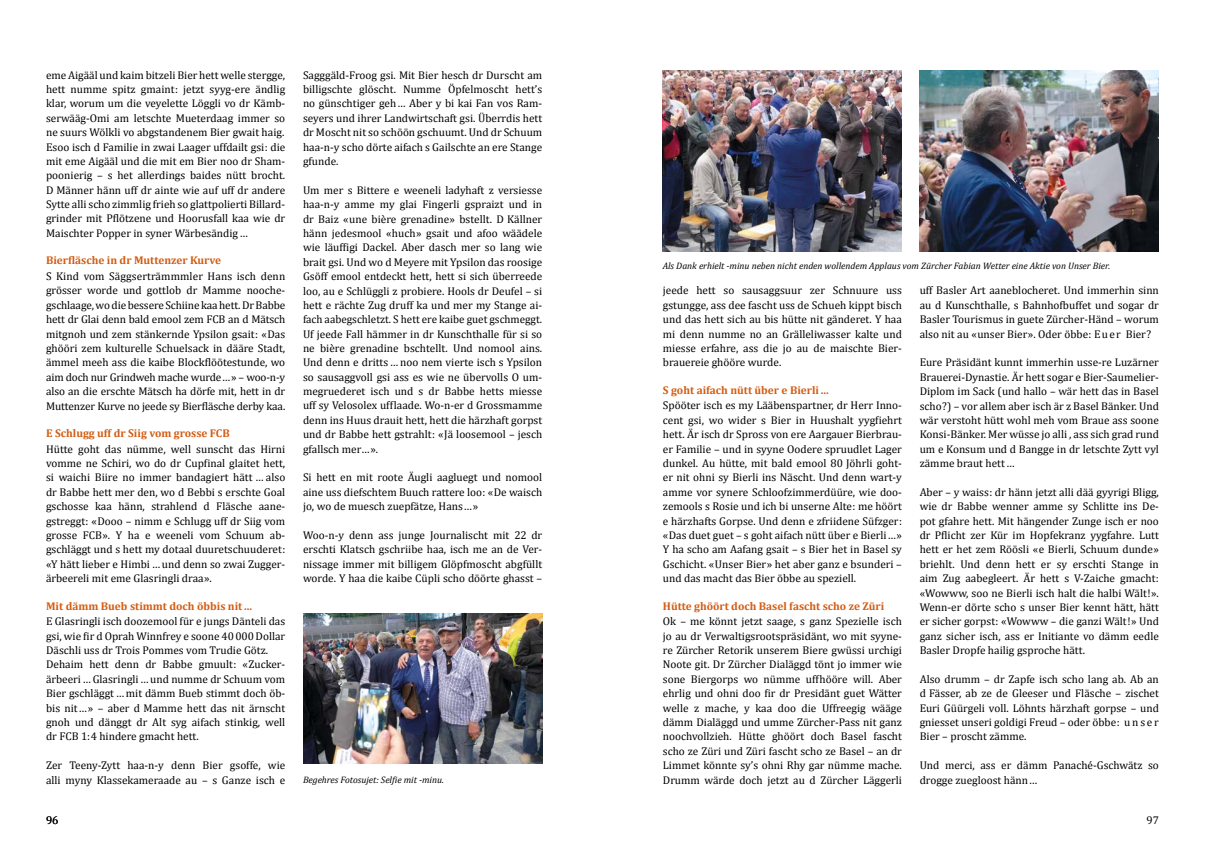
<style>
.page{position:relative;width:1205px;height:851px;background:#fff}
.page>*{position:absolute;margin:0;border:0;box-sizing:border-box;transform-origin:0 0}
.t1{font:11.25px/14.4px "Cambria";color:#000;text-align:justify}
.t2{font:700 11.25px "Cambria";color:#d25c12}
.t3{font:italic 9.38px "Cambria";color:#000}
</style>
<div class="page">
<img style="left:663px;top:71px;width:239px;height:181px">
<img style="left:919px;top:71px;width:240px;height:181px">
<img style="left:303px;top:613px;width:239px;height:150px">
<p class="t1" style="left:46px;top:67px;width:241px">eme Aigääl und kaim bitzeli Bier hett welle stergge, hett numme spitz gmaint: jetzt syyg-ere ändlig klar, worum um die veyelette Löggli vo dr Kämb&shy;serwääg-Omi am letschte Mueterdaag immer so ne suurs Wölkli vo abgstandenem Bier gwait haig.<br>Esoo isch d Familie in zwai Laager uffdailt gsi: die mit eme Aigääl und die mit em Bier noo dr Sham&shy;poonierig – s het allerdings baides nütt brocht.<br>D Männer hänn uff dr ainte wie auf uff dr andere Sytte alli scho zimmlig frieh so glattpolierti Billard&shy;grinder mit Pflötzene und Hoorusfall kaa wie dr Maischter Popper in syner Wärbesändig …</p>
<p class="t2" style="left:46px;top:252px;width:177px">Bierfläsche in dr Muttenzer Kurve</p>
<p class="t1" style="left:46px;top:269px;width:241px">S Kind vom Säggserträmmmler Hans isch denn grösser worde und gottlob dr Mamme nooche&shy;gschlaage, wo die bessere Schiine kaa hett. Dr Babbe hett dr Glai denn bald emool zem FCB an d Mätsch mitgnoh und zem stänkernde Ypsilon gsait: «Das ghööri zem kulturelle Schuelsack in dääre Stadt, ämmel meeh ass die kaibe Blockflöötestunde, wo aim doch nur Grindweh mache wurde…» – woo-n-y also an die erschte Mätsch ha dörfe mit, hett in dr Muttenzer Kurve no jeede sy Bierfläsche derby kaa.</p>
<p class="t2" style="left:46px;top:425px;width:185px">E Schlugg uff dr Siig vom grosse FCB</p>
<p class="t1" style="left:46px;top:441px;width:241px">Hütte goht das nümme, well sunscht das Hirni vomme ne Schiri, wo do dr Cupfinal glaitet hett, si waichi Biire no immer bandagiert hätt … also dr Babbe hett mer den, wo d Bebbi s erschte Goal gschosse kaa hänn, strahlend d Fläsche aane&shy;gstreggt: «Dooo – nimm e Schlugg uff dr Siig vom grosse FCB». Y ha e weeneli vom Schuum ab&shy;gschläggt und s hett my dotaal duuretschuuderet: «Y hätt lieber e Himbi … und denn so zwai Zugger&shy;ärbeereli mit eme Glasringli draa».</p>
<p class="t2" style="left:46px;top:597px;width:208px">Mit dämm Bueb stimmt doch öbbis nit…</p>
<p class="t1" style="left:46px;top:614px;width:241px;text-align:left">E Glasringli isch doozemool für e jungs Dänteli das gsi, wie fir d Oprah Winnfrey e soone 40 000 Dollar Däschli uss dr Trois Pommes vom Trudie Götz.<br>Dehaim hett denn dr Babbe gmuult: «Zucker&shy;ärbeeri … Glasringli … und numme dr Schuum vom Bier gschläggt … mit dämm Bueb stimmt doch öb&shy;bis nit…» – aber d Mamme hett das nit ärnscht gnoh und dänggt dr Alt syg aifach stinkig, well dr FCB 1:4 hindere gmacht hett.</p>
<p class="t1" style="left:46px;top:758px;width:241px">Zer Teeny-Zytt haa-n-y denn Bier gsoffe, wie alli myny Klassekameraade au – s Ganze isch e</p>
<p class="t1" style="left:303px;top:68px;width:241px">Sagggäld-Froog gsi. Mit Bier hesch dr Durscht am billigschte glöscht. Numme Öpfelmoscht hett’s no günschtiger geh… Aber y bi kai Fan vos Ram&shy;seyers und ihrer Landwirtschaft gsi. Überrdis hett dr Moscht nit so schöön gschuumt. Und dr Schuum haa-n-y scho dörte aifach s Gailschte an ere Stange gfunde.</p>
<p class="t1" style="left:303px;top:183px;width:241px">Um mer s Bittere e weeneli ladyhaft z versiesse haa-n-y amme my glai Fingerli gspraizt und in dr Baiz «une bière grenadine» bstellt. D Källner hänn jedesmool «huch» gsait und afoo wäädele wie läuffigi Dackel. Aber dasch mer so lang wie brait gsi. Und wo d Meyere mit Ypsilon das roosige Gsöff emool entdeckt hett, hett si sich überreede loo, au e Schlüggli z probiere. Hools dr Deufel – si hett e rächte Zug druff ka und mer my Stange ai&shy;fach aabegschletzt. S hett ere kaibe guet gschmeggt.<br>Uf jeede Fall hämmer in dr Kunschthalle für si so ne bière grenadine bschtellt. Und nomool ains.<br>Und denn e dritts … noo nem vierte isch s Ypsilon so sausaggvoll gsi ass es wie ne übervolls O um&shy;megruederet isch und s dr Babbe hetts miesse uff sy Velosolex ufflaade. Wo-n-er d Grossmamme denn ins Huus drauit hett, hett die härzhaft gorpst und dr Babbe hett gstrahlt: «Jä loosemool – jesch gfallsch mer…».</p>
<p class="t1" style="left:303px;top:470px;width:241px">Si hett en mit roote Äugli aagluegt und nomool aine uss diefschtem Buuch rattere loo: «De waisch jo, wo de muesch zuepfätze, Hans…»</p>
<p class="t1" style="left:303px;top:528px;width:241px">Woo-n-y denn ass junge Journalischt mit 22 dr erschti Klatsch gschriibe haa, isch me an de Ver&shy;nissage immer mit billigem Glöpfmoscht abgfüllt worde. Y haa die kaibe Cüpli scho döörte ghasst –</p>
<p class="t3" style="left:303px;top:773px;width:142px">Begehres Fotosujet: Selfie mit -minu.</p>
<p class="t3" style="left:663px;top:259px;width:449px">Als Dank erhielt -minu neben nicht enden wollendem Applaus vom Zürcher Fabian Wetter eine Aktie von Unser Bier.</p>
<p class="t1" style="left:663px;top:283px;width:241px">jeede hett so sausaggsuur zer Schnuure uss gstungge, ass dee fascht uss de Schueh kippt bisch und das hett sich au bis hütte nit gänderet. Y haa mi denn numme no an Grälleliwasser kalte und miesse erfahre, ass die jo au de maischte Bier&shy;brauereie ghööre wurde.</p>
<p class="t2" style="left:663px;top:382px;width:167px">S goht aifach nütt über e Bierli…</p>
<p class="t1" style="left:663px;top:398px;width:241px">Spööter isch es my Lääbenspartner, dr Herr Inno&shy;cent gsi, wo wider s Bier in Huushalt yygfiehrt hett. Är isch dr Spross von ere Aargauer Bierbrau&shy;er Familie – und in syyne Oodere spruudlet Lager dunkel. Au hütte, mit bald emool 80 Jöhrli goht&shy;er nit ohni sy Bierli ins Näscht. Und denn wart-y amme vor synere Schloofzimmerdüüre, wie doo&shy;zemools s Rosie und ich bi unserne Alte: me höört e härzhafts Gorpse. Und denn e zfriidene Süfzger: «Das duet guet – s goht aifach nütt über e Bierli…» Y ha scho am Aafang gsait – s Bier het in Basel sy Gschicht. «Unser Bier» het aber ganz e bsunderi – und das macht das Bier öbbe au speziell.</p>
<p class="t2" style="left:663px;top:597px;width:223px">Hütte ghöört doch Basel fascht scho ze Züri</p>
<p class="t1" style="left:663px;top:614px;width:241px">Ok – me könnt jetzt saage, s ganz Spezielle isch jo au dr Verwaltigsrootspräsidänt, wo mit syyne&shy;re Zürcher Retorik unserem Biere gwüssi urchigi Noote git. Dr Zürcher Dialäggd tönt jo immer wie sone Biergorps wo nümme uffhööre will. Aber ehrlig und ohni doo fir dr Presidänt guet Wätter welle z mache, y kaa doo die Uffreegig wääge dämm Dialäggd und umme Zürcher-Pass nit ganz noochvollzieh. Hütte ghöört doch Basel fascht scho ze Züri und Züri fascht scho ze Basel – an dr Limmet könnte sy’s ohni Rhy gar nümme mache.<br>Drumm wärde doch jetzt au d Zürcher Läggerli</p>
<p class="t1" style="left:919px;top:283px;width:241px">uff Basler Art aaneblocheret. Und immerhin sinn au d Kunschthalle, s Bahnhofbuffet und sogar dr Basler Tourismus in guete Zürcher-Händ – worum also nit au «unser Bier». Oder öbbe: E u e r Bier?</p>
<p class="t1" style="left:919px;top:355px;width:241px">Eure Präsidänt kunnt immerhin usse-re Luzärner Brauerei-Dynastie. Är hett sogar e Bier-Saumelier-Diplom im Sack (und hallo – wär hett das in Basel scho?) – vor allem aber isch är z Basel Bänker. Und wär verstoht hütt wohl meh vom Braue ass soone Konsi-Bänker. Mer wüsse jo alli , ass sich grad rund um e Konsum und d Bangge in dr letschte Zytt vyl zämme braut hett …</p>
<p class="t1" style="left:919px;top:484px;width:241px">Aber – y waiss: dr hänn jetzt alli dää gyyrigi Bligg, wie dr Babbe wenner amme sy Schlitte ins De&shy;pot gfahre hett. Mit hängender Zunge isch er noo dr Pflicht zer Kür im Hopfekranz yygfahre. Lutt hett er het zem Röösli «e Bierli, Schuum dunde» briehlt. Und denn hett er sy erschti Stange in aim Zug aabegleert. Är hett s V-Zaiche gmacht: «Wowww, soo ne Bierli isch halt die halbi Wält!».<br>Wenn-er dörte scho s unser Bier kennt hätt, hätt er sicher gorpst: «Wowww – die ganzi Wält!» Und ganz sicher isch, ass er Initiante vo dämm eedle Basler Dropfe hailig gsproche hätt.</p>
<p class="t1" style="left:919px;top:671px;width:241px">Also drumm – dr Zapfe isch scho lang ab. Ab an d Fässer, ab ze de Gleeser und Fläsche – zischet Euri Güürgeli voll. Löhnts härzhaft gorpse – und gniesset unseri goldigi Freud – oder öbbe: u n s e r Bier – proscht zämme.</p>
<p class="t1" style="left:919px;top:758px;width:241px">Und merci, ass er dämm Panaché-Gschwätz so drogge zuegloost hänn…</p>
<p class="t1" style="left:46px;top:813px;width:14px">96</p>
<p class="t1" style="left:1146px;top:813px;width:14px">97</p>
</div>
